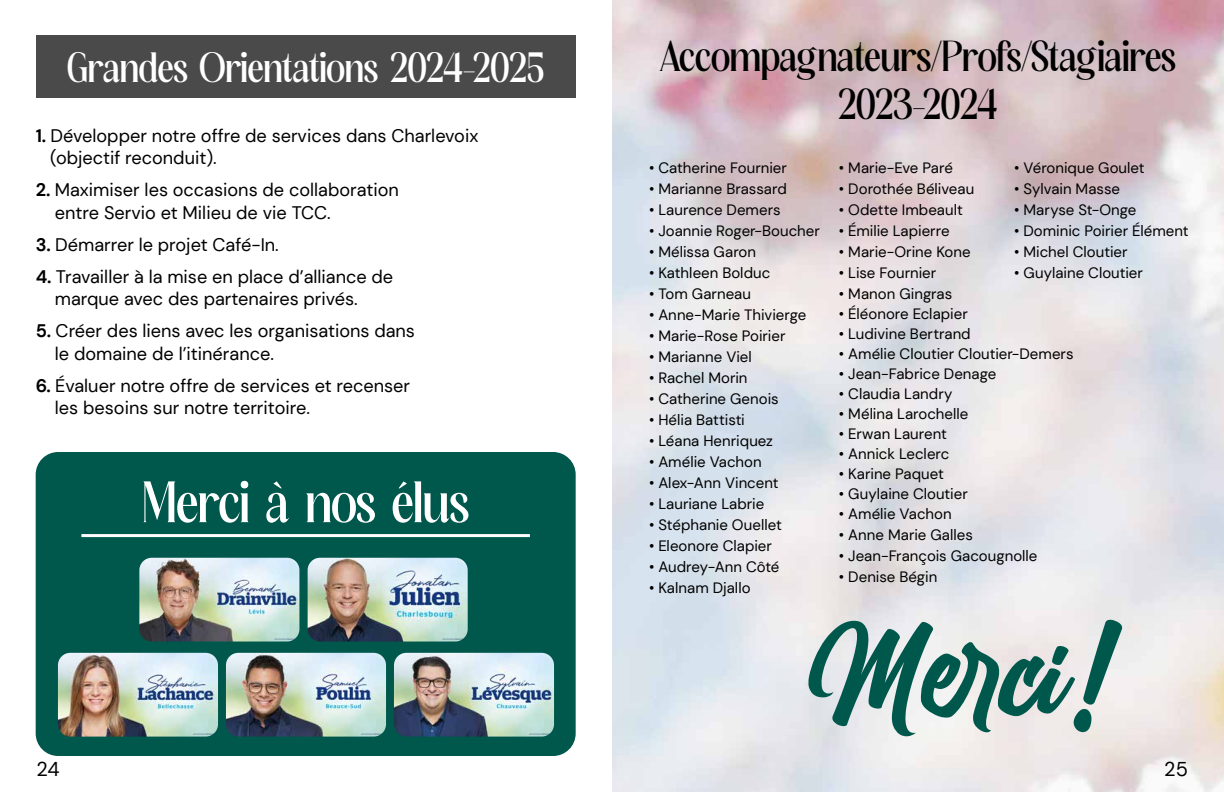
<style>
.page{position:relative;width:1224px;height:792px;background:#fff}
.page>*{position:absolute;margin:0;border:0;box-sizing:border-box;transform-origin:0 0}
.t1{font:137.9px "Billion Dreams";color:#00584c}
.t2{font:55px "Black Runters";letter-spacing:-.01em;color:#fff}
.t3{font:41px/48px "Black Runters";letter-spacing:-.01em;color:#000;text-align:center}
.t4{font:40px "Black Runters";letter-spacing:-.01em;color:#fff}
.t5{font:20px "DM Sans";color:#000}
.t6{font:18.1px/22.4px "DM Sans";color:#000}
.t7{font:15px "DM Sans";color:#000}
.s1{font-weight:700}
</style>
<div class="page">
<div style="left:36px;top:452px;width:540px;height:304px;background:#00584c;border-radius:22px"></div>
<img style="left:58px;top:653px;width:160px;height:84px">
<img style="left:139px;top:558px;width:160px;height:84px">
<img style="left:394px;top:653px;width:160px;height:84px">
<img style="left:226px;top:653px;width:160px;height:84px">
<img style="left:308px;top:558px;width:160px;height:84px">
<div style="left:36px;top:36px;width:540px;height:62px;background:#4a4a4a"></div>
<hr style="left:81px;top:534px;width:449px;height:3px;background:#fff">
<h3 class="t4" style="left:67px;top:42px;width:479px">Grandes Orientations 2024-2025</h3>
<p class="t6" style="left:50px;top:124px;width:430px;text-indent:-14px"><span class="s1">1.</span> Développer notre offre de services dans Charlevoix (objectif reconduit).</p>
<p class="t6" style="left:55px;top:179px;width:345px;text-indent:-19px"><span class="s1">2.</span> Maximiser les occasions de collaboration entre Servio et Milieu de vie TCC.</p>
<p class="t6" style="left:36px;top:233px;width:245px"><span class="s1">3.</span> Démarrer le projet Café-In.</p>
<p class="t6" style="left:55px;top:265px;width:340px;text-indent:-19px"><span class="s1">4.</span> Travailler à la mise en place d’alliance de marque avec des partenaires privés.</p>
<p class="t6" style="left:55px;top:320px;width:362px;text-indent:-19px"><span class="s1">5.</span> Créer des liens avec les organisations dans le domaine de l’itinérance.</p>
<p class="t6" style="left:55px;top:374px;width:357px;text-indent:-19px"><span class="s1">6.</span> Évaluer notre offre de services et recenser les besoins sur notre territoire.</p>
<h2 class="t2" style="left:142px;top:467px;width:329px">Merci à nos élus</h2>
<h3 class="t3" style="left:660px;top:31px;width:517px">Accompagnateurs/Profs/Stagiaires<br>2023-2024</h3>
<p class="t7" style="left:649px;top:158px;width:139px">• Catherine Fournier</p>
<p class="t7" style="left:649px;top:179px;width:139px">• Marianne Brassard</p>
<p class="t7" style="left:649px;top:200px;width:133px">• Laurence Demers</p>
<p class="t7" style="left:649px;top:221px;width:172px">• Joannie Roger-Boucher</p>
<p class="t7" style="left:649px;top:242px;width:109px">• Mélissa Garon</p>
<p class="t7" style="left:649px;top:263px;width:123px">• Kathleen Bolduc</p>
<p class="t7" style="left:649px;top:284px;width:103px">• Tom Garneau</p>
<p class="t7" style="left:649px;top:305px;width:159px">• Anne-Marie Thivierge</p>
<p class="t7" style="left:649px;top:326px;width:138px">• Marie-Rose Poirier</p>
<p class="t7" style="left:649px;top:347px;width:104px">• Marianne Viel</p>
<p class="t7" style="left:649px;top:368px;width:100px">• Rachel Morin</p>
<p class="t7" style="left:649px;top:389px;width:131px">• Catherine Genois</p>
<p class="t7" style="left:649px;top:410px;width:97px">• Hélia Battisti</p>
<p class="t7" style="left:649px;top:431px;width:126px">• Léana Henriquez</p>
<p class="t7" style="left:649px;top:452px;width:114px">• Amélie Vachon</p>
<p class="t7" style="left:649px;top:473px;width:131px">• Alex-Ann Vincent</p>
<p class="t7" style="left:649px;top:494px;width:117px">• Lauriane Labrie</p>
<p class="t7" style="left:649px;top:515px;width:134px">• Stéphanie Ouellet</p>
<p class="t7" style="left:649px;top:536px;width:124px">• Eleonore Clapier</p>
<p class="t7" style="left:649px;top:557px;width:132px">• Audrey-Ann Côté</p>
<p class="t7" style="left:649px;top:578px;width:103px">• Kalnam Djallo</p>
<p class="t7" style="left:1014px;top:158px;width:132px">• Véronique Goulet</p>
<p class="t7" style="left:1014px;top:179px;width:107px">• Sylvain Masse</p>
<p class="t7" style="left:1014px;top:200px;width:124px">• Maryse St-Onge</p>
<p class="t7" style="left:1014px;top:221px;width:176px">• Dominic Poirier Élément</p>
<p class="t7" style="left:1014px;top:242px;width:115px">• Michel Cloutier</p>
<p class="t7" style="left:1014px;top:263px;width:130px">• Guylaine Cloutier</p>
<p class="t7" style="left:839px;top:158px;width:115px">• Marie-Eve Paré</p>
<p class="t7" style="left:839px;top:179px;width:137px">• Dorothée Béliveau</p>
<p class="t7" style="left:839px;top:200px;width:125px">• Odette Imbeault</p>
<p class="t7" style="left:839px;top:221px;width:112px">• Émilie Lapierre</p>
<p class="t7" style="left:839px;top:242px;width:133px">• Marie-Orine Kone</p>
<p class="t7" style="left:839px;top:263px;width:99px">• Lise Fournier</p>
<p class="t7" style="left:839px;top:284px;width:115px">• Manon Gingras</p>
<p class="t7" style="left:839px;top:304px;width:130px">• Éléonore Eclapier</p>
<p class="t7" style="left:839px;top:324px;width:133px">• Ludivine Bertrand</p>
<p class="t7" style="left:839px;top:344px;width:236px">• Amélie Cloutier Cloutier-Demers</p>
<p class="t7" style="left:839px;top:364px;width:159px">• Jean-Fabrice Denage</p>
<p class="t7" style="left:839px;top:384px;width:115px">• Claudia Landry</p>
<p class="t7" style="left:839px;top:404px;width:131px">• Mélina Larochelle</p>
<p class="t7" style="left:839px;top:424px;width:110px">• Erwan Laurent</p>
<p class="t7" style="left:839px;top:444px;width:112px">• Annick Leclerc</p>
<p class="t7" style="left:839px;top:464px;width:107px">• Karine Paquet</p>
<p class="t7" style="left:839px;top:484px;width:130px">• Guylaine Cloutier</p>
<p class="t7" style="left:839px;top:504px;width:114px">• Amélie Vachon</p>
<p class="t7" style="left:839px;top:525px;width:135px">• Anne Marie Galles</p>
<p class="t7" style="left:839px;top:546px;width:200px">• Jean-François Gacougnolle</p>
<p class="t7" style="left:839px;top:567px;width:100px">• Denise Bégin</p>
<h1 class="t1" style="left:804px;top:574px;width:325px">Merci!</h1>
<h3 class="t5" style="left:36px;top:756px;width:25px">24</h3>
<h3 class="t5" style="left:1164px;top:756px;width:25px">25</h3>
</div>
